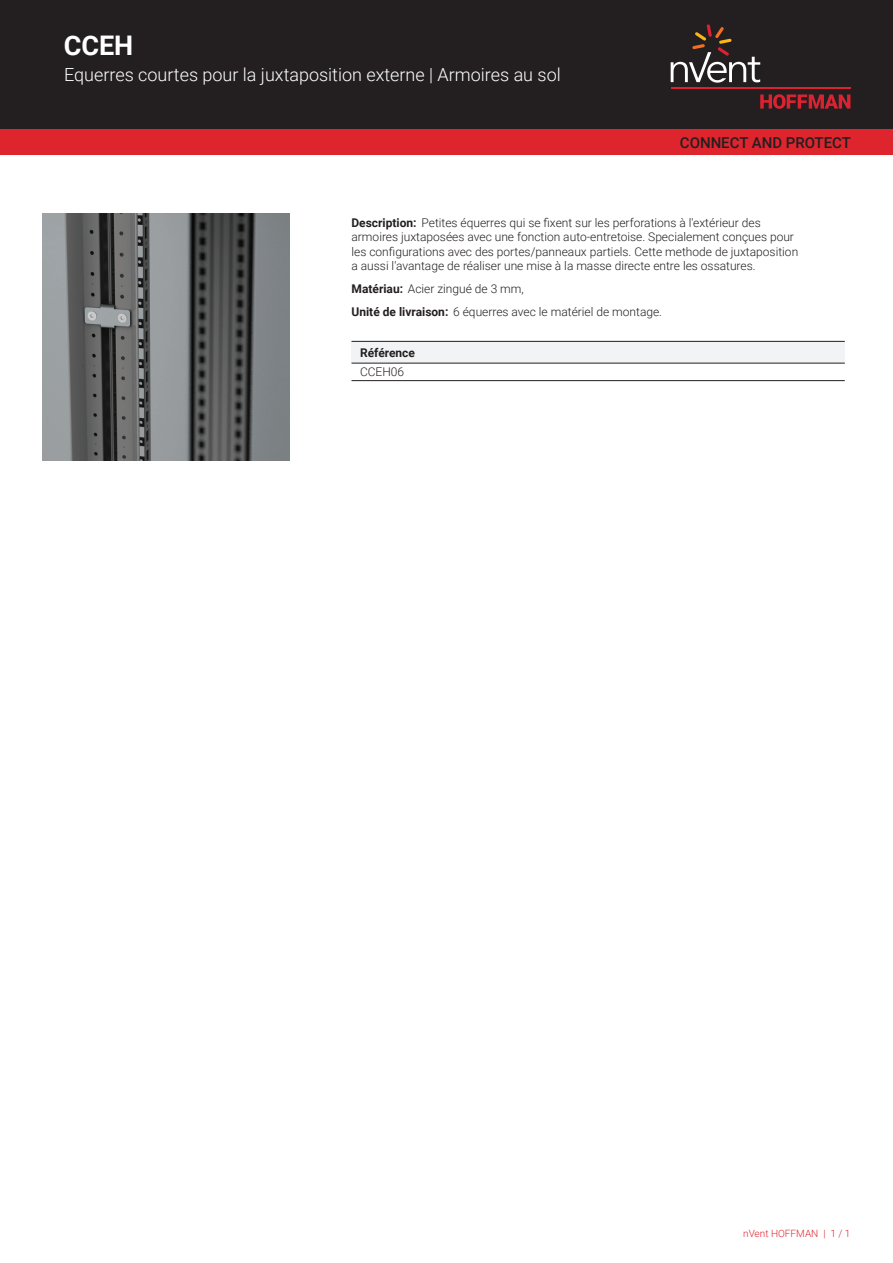
<style>
.page{position:relative;width:893px;height:1263px;background:#fff}
.page>*{position:absolute;margin:0;border:0;box-sizing:border-box;transform-origin:0 0}
.t1{font:700 27px "Roboto";color:#fff}
.t2{font:300 18px "Roboto";color:#fff}
.t3{font:500 15px "Roboto";color:#231f20}
.t4{font:300 12px/14.4px "Roboto";color:#231f20}
.t5{font:700 12px "Roboto";color:#231f20}
.t6{font:300 10.05px "Roboto";color:#de252e}
.s1{font-weight:700}
</style>
<div class="page">
<div style="left:0;top:0;width:893px;height:129px;background:#231f20"></div>
<svg style="left:760px;top:94px;width:90px;height:15px"></svg>
<hr style="left:671px;top:88px;width:179px;height:1px;background:#db2230">
<svg style="left:671px;top:24px;width:89px;height:59px"></svg>
<div style="left:0;top:129px;width:893px;height:26px;background:#de252e"></div>
<div style="left:351px;top:341px;width:494px;height:22px;background:#f2f3f4"></div>
<hr style="left:351px;top:341px;width:494px;height:1px;background:#231f20">
<hr style="left:351px;top:380px;width:494px;height:1px;background:#231f20">
<hr style="left:351px;top:363px;width:494px;height:1px;background:#231f20">
<img style="left:43px;top:213px;width:246px;height:247px">
<h1 class="t1" style="left:64px;top:27px;width:71px">CCEH</h1>
<h2 class="t2" style="left:64px;top:62px;width:498px">Equerres courtes pour la juxtaposition externe | Armoires au sol</h2>
<p class="t3" style="left:680px;top:132px;width:173px">CONNECT AND PROTECT</p>
<p class="t4" style="left:351px;top:215px;width:448px"><span class="s1">Description:</span> Petites équerres qui se fixent sur les perforations à l'extérieur des armoires juxtaposées avec une fonction auto-entretoise. Specialement conçues pour les configurations avec des portes/panneaux partiels. Cette methode de juxtaposition a aussi l'avantage de réaliser une mise à la masse directe entre les ossatures.</p>
<p class="t4" style="left:351px;top:277px;width:312px;line-height:23px"><span class="s1">Matériau:</span> Acier zingué de 3 mm,<br><span class="s1">Unité de livraison:</span> 6 équerres avec le matériel de montage.</p>
<p class="t5" style="left:360px;top:344px;width:57px">Référence</p>
<p class="t4" style="left:360px;top:364px;width:46px">CCEH06</p>
<p class="t6" style="left:743px;top:1226px;width:109px">nVent HOFFMAN | 1 / 1</p>
</div>
